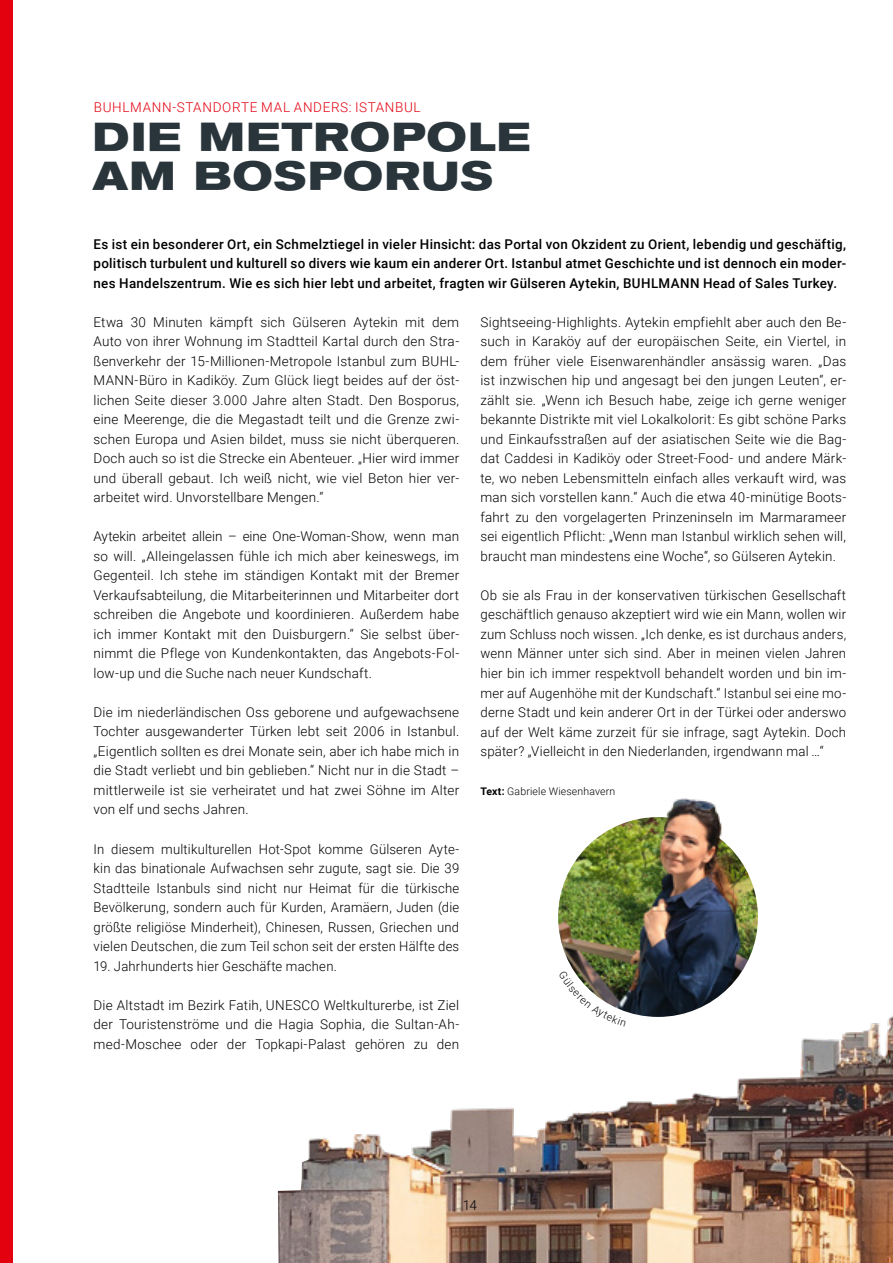
<style>
.page{position:relative;width:893px;height:1263px;background:#fff}
.page>*{position:absolute;margin:0;border:0;box-sizing:border-box;transform-origin:0 0}
.t1{font:40.5px/39px "Akz Ext Bol";letter-spacing:.05em;color:#29353a}
.t2{font:300 13.5px/19.5px "Roboto";letter-spacing:.015em;color:#000;text-align:justify}
.t3{font:500 13.5px/19.5px "Roboto";letter-spacing:.025em;color:#000;text-align:justify}
.t4{font:300 13.5px "Roboto";letter-spacing:.05em;color:#e3000f}
.t5{font:300 10.5px "Roboto";letter-spacing:.015em;color:#000}
.s1{font-weight:700}
</style>
<div class="page">
<img style="left:277px;top:858px;width:616px;height:405px">
<img style="left:558px;top:817px;width:200px;height:200px;border-radius:100px">
<img style="left:577px;top:798px;width:163px;height:200px">
<div style="left:0;top:0;width:13px;height:1263px;background:#e3000f"></div>
<svg style="left:559px;top:971px;width:67px;height:56px"></svg>
<p class="t4" style="left:94px;top:98px;width:328px">BUHLMANN-STANDORTE MAL ANDERS: ISTANBUL</p>
<h1 class="t1" style="left:94px;top:118px;width:438px">DIE METROPOLE<br>AM BOSPORUS</h1>
<p class="t3" style="left:94px;top:234px;width:754px">Es ist ein besonderer Ort, ein Schmelztiegel in vieler Hinsicht: das Portal von Okzident zu Orient, lebendig und geschäftig, politisch turbulent und kulturell so divers wie kaum ein anderer Ort. Istanbul atmet Geschichte und ist dennoch ein moder&shy;nes Handelszentrum. Wie es sich hier lebt und arbeitet, fragten wir Gülseren Aytekin, BUHLMANN Head of Sales Turkey.</p>
<p class="t2" style="left:94px;top:312px;width:367px">Etwa 30 Minuten kämpft sich Gülseren Aytekin mit dem Auto von ihrer Wohnung im Stadtteil Kartal durch den Stra&shy;ßenverkehr der 15-Millionen-Metropole Istanbul zum BUHL-MANN-Büro in Kadiköy. Zum Glück liegt beides auf der öst&shy;lichen Seite dieser 3.000 Jahre alten Stadt. Den Bosporus, eine Meerenge, die die Megastadt teilt und die Grenze zwi&shy;schen Europa und Asien bildet, muss sie nicht überqueren.<br>Doch auch so ist die Strecke ein Abenteuer. „Hier wird immer und überall gebaut. Ich weiß nicht, wie viel Beton hier ver&shy;arbeitet wird. Unvorstellbare Mengen.“</p>
<p class="t2" style="left:94px;top:526px;width:367px">Aytekin arbeitet allein – eine One-Woman-Show, wenn man so will. „Alleingelassen fühle ich mich aber keineswegs, im Gegenteil. Ich stehe im ständigen Kontakt mit der Bremer Verkaufsabteilung, die Mitarbeiterinnen und Mitarbeiter dort schreiben die Angebote und koordinieren. Außerdem habe ich immer Kontakt mit den Duisburgern.“ Sie selbst über&shy;nimmt die Pflege von Kundenkontakten, das Angebots-Fol&shy;low-up und die Suche nach neuer Kundschaft.</p>
<p class="t2" style="left:94px;top:702px;width:367px">Die im niederländischen Oss geborene und aufgewachsene Tochter ausgewanderter Türken lebt seit 2006 in Istanbul. „Eigentlich sollten es drei Monate sein, aber ich habe mich in die Stadt verliebt und bin geblieben.“ Nicht nur in die Stadt – mittlerweile ist sie verheiratet und hat zwei Söhne im Alter von elf und sechs Jahren.</p>
<p class="t2" style="left:94px;top:838px;width:367px">In diesem multikulturellen Hot-Spot komme Gülseren Ayte&shy;kin das binationale Aufwachsen sehr zugute, sagt sie. Die 39<br>Stadtteile Istanbuls sind nicht nur Heimat für die türkische Bevölkerung, sondern auch für Kurden, Aramäern, Juden (die größte religiöse Minderheit), Chinesen, Russen, Griechen und vielen Deutschen, die zum Teil schon seit der ersten Hälfte des</p>
<p class="t2" style="left:94px;top:955px;width:245px">19. Jahrhunderts hier Geschäfte machen.</p>
<p class="t2" style="left:94px;top:994px;width:367px">Die Altstadt im Bezirk Fatih, UNESCO Weltkulturerbe, ist Ziel der Touristenströme und die Hagia Sophia, die Sultan-Ah&shy;med-Moschee oder der Topkapi-Palast gehören zu den</p>
<p class="t2" style="left:480px;top:312px;width:367px">Sightseeing-Highlights. Aytekin empfiehlt aber auch den Be&shy;such in Karaköy auf der europäischen Seite, ein Viertel, in dem früher viele Eisenwarenhändler ansässig waren. „Das ist inzwischen hip und angesagt bei den jungen Leuten“, er&shy;zählt sie. „Wenn ich Besuch habe, zeige ich gerne weniger bekannte Distrikte mit viel Lokalkolorit: Es gibt schöne Parks und Einkaufsstraßen auf der asiatischen Seite wie die Bag&shy;dat Caddesi in Kadiköy oder Street-Food- und andere Märk&shy;te, wo neben Lebensmitteln einfach alles verkauft wird, was man sich vorstellen kann.“ Auch die etwa 40-minütige Boots&shy;fahrt zu den vorgelagerten Prinzeninseln im Marmarameer sei eigentlich Pflicht: „Wenn man Istanbul wirklich sehen will, braucht man mindestens eine Woche“, so Gülseren Aytekin.</p>
<p class="t2" style="left:480px;top:585px;width:367px">Ob sie als Frau in der konservativen türkischen Gesellschaft geschäftlich genauso akzeptiert wird wie ein Mann, wollen wir zum Schluss noch wissen. „Ich denke, es ist durchaus anders, wenn Männer unter sich sind. Aber in meinen vielen Jahren hier bin ich immer respektvoll behandelt worden und bin im&shy;mer auf Augenhöhe mit der Kundschaft.“ Istanbul sei eine mo&shy;derne Stadt und kein anderer Ort in der Türkei oder anderswo auf der Welt käme zurzeit für sie infrage, sagt Aytekin. Doch später? „Vielleicht in den Niederlanden, irgendwann mal …“</p>
<p class="t5" style="left:480px;top:784px;width:136px"><span class="s1">Text:</span> Gabriele Wiesenhavern</p>
<p class="t2" style="left:463px;top:1194px;width:16px">14</p>
</div>
